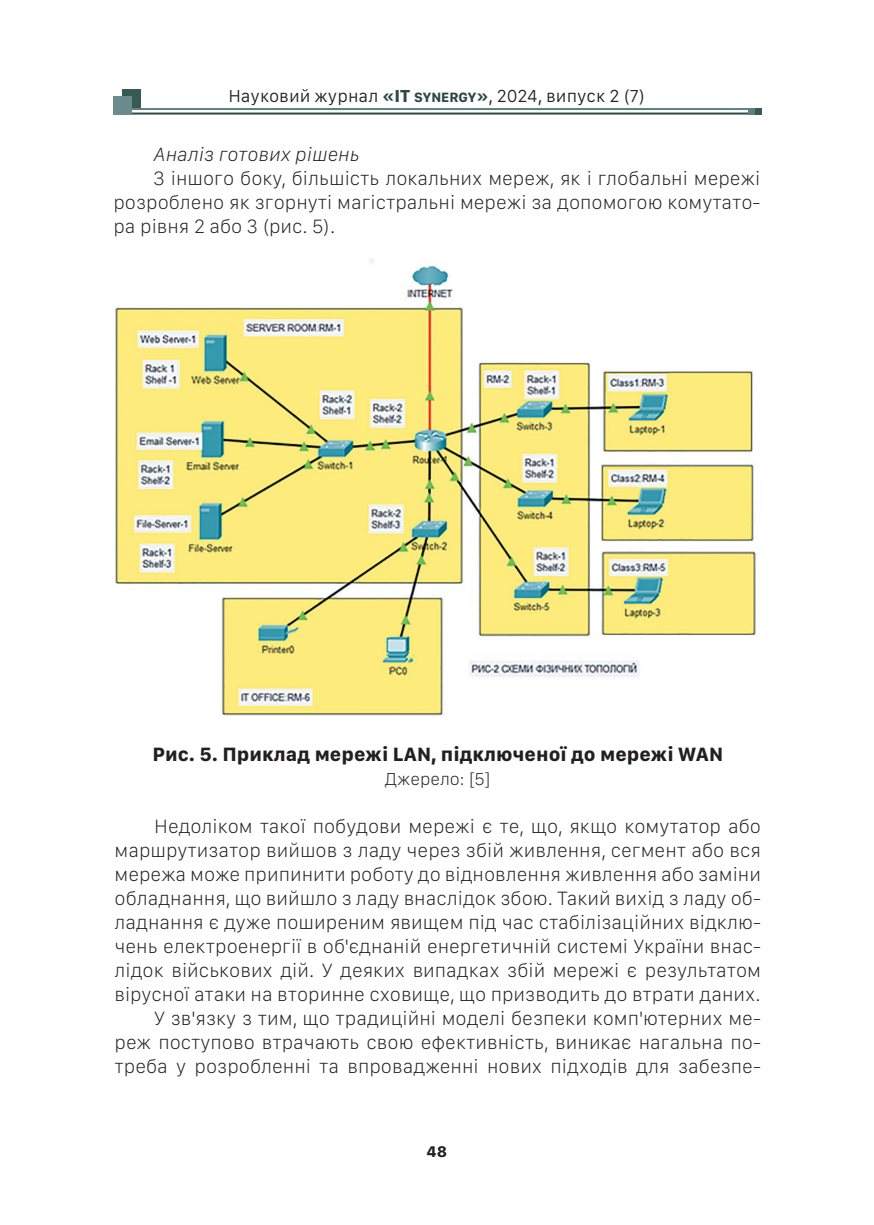
<style>
.page{position:relative;width:874px;height:1225px;background:#fff}
.page>*{position:absolute;margin:0;border:0;box-sizing:border-box;transform-origin:0 0}
.Text_основной_copy{font:100 20px/24px "SF Compact Text";color:#231f20;text-align:justify}
.Рисунок{font:700 20px "SF Compact Text";color:#231f20}
.Text_основной_copy-2{font:italic 100 20px "SF Compact Text";color:#231f20}
.t1{font:300 18px "SF Compact Text";color:#231f20}
.Джерело{font:100 18px "SF Compact Text";color:#231f20}
.t2{font:700 16px "SF Compact Text";color:#231f20}
.s1{font-weight:700;color:#2c4843}
.s2{font-weight:700;font-size:14px;color:#2c4843}
</style>
<div class="page">
<hr style="left:113px;top:108px;width:635px;height:2px;background:#5d7f80">
<hr style="left:113px;top:113px;width:635px;height:2px;background:#2c4843">
<div style="left:123px;top:90px;width:18px;height:18px;background:#385a54"></div>
<div style="left:113px;top:96px;width:19px;height:19px;background:#6b8c8c"></div>
<div style="left:754px;top:108px;width:7px;height:7px;background:#385a54"></div>
<div style="left:748px;top:108px;width:6px;height:7px;background:#5d7f80"></div>
<img style="left:115px;top:259px;width:641px;height:457px">
<p class="t1" style="left:228px;top:85px;width:418px">Науковий журнал <span class="s1">«IT</span> <span class="s2">SYNERGY</span><span class="s1">»</span>, 2024, випуск 2 (7)</p>
<p class="Text_основной_copy-2" style="left:153px;top:142px;width:207px">Аналіз готових рішень</p>
<p class="Text_основной_copy" style="left:113px;top:166px;width:648px;text-indent:40px">З іншого боку, більшість локальних мереж, як і глобальні мережі розроблено як згорнуті магістральні мережі за допомогою комутато&shy;ра рівня 2 або 3 (рис. 5).</p>
<p class="Рисунок" style="left:152px;top:742px;width:572px">Рис. 5. Приклад мережі LAN, підключеної до мережі WAN</p>
<p class="Джерело" style="left:385px;top:768px;width:107px">Джерело: [5]</p>
<p class="Text_основной_copy" style="left:114px;top:814px;width:647px;text-indent:40px">Недоліком такої побудови мережі є те, що, якщо комутатор або маршрутизатор вийшов з ладу через збій живлення, сегмент або вся мережа може припинити роботу до відновлення живлення або заміни обладнання, що вийшло з ладу внаслідок збою. Такий вихід з ладу об&shy;ладнання є дуже поширеним явищем під час стабілізаційних відклю&shy;чень електроенергії в об'єднаній енергетичній системі України внас&shy;лідок військових дій. У деяких випадках збій мережі є результатом вірусної атаки на вторинне сховище, що призводить до втрати даних.</p>
<p class="Text_основной_copy" style="left:114px;top:1006px;width:647px;text-indent:40px">У зв'язку з тим, що традиційні моделі безпеки комп'ютерних ме&shy;реж поступово втрачають свою ефективність, виникає нагальна по&shy;треба у розробленні та впровадженні нових підходів для забезпе-</p>
<p class="t2" style="left:426px;top:1142px;width:22px">48</p>
</div>
